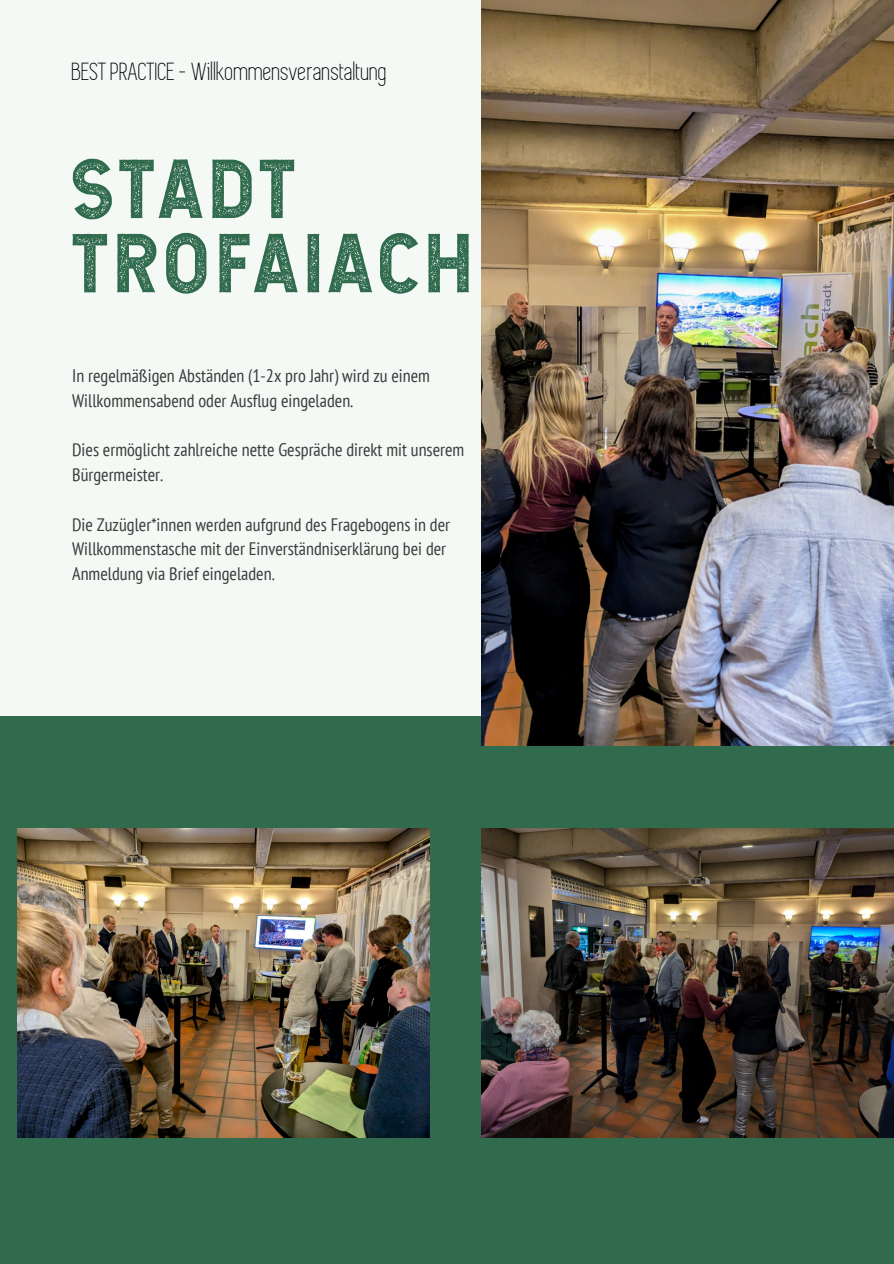
<style>
.page{position:relative;width:894px;height:1264px;background:#fff}
.page>*{position:absolute;margin:0;border:0;box-sizing:border-box;transform-origin:0 0}
.t1{font:79.5px/74.2px "Hansief Rough";letter-spacing:.07em;color:#316b4e}
.t2{font:25.8px "Simplifica";color:#000001}
.t3{font:condensed 18px/24.8px "PT Sans";color:#3b3b3a}
</style>
<div class="page">
<div style="left:0;top:0;width:893px;height:1263px;background:#f4f9f6"></div>
<div style="left:0;top:716px;width:893px;height:547px;background:#316b4e"></div>
<img style="left:481px;top:0;width:412px;height:745px">
<img style="left:18px;top:828px;width:411px;height:309px">
<img style="left:481px;top:828px;width:412px;height:309px">
<p class="t2" style="left:72px;top:60px;width:316px">BESTPRACTICE-Wilkommensveranstaltung</p>
<p class="t1" style="left:72px;top:150px;width:403px">STADT<br>TROFAIACH</p>
<p class="t3" style="left:72px;top:363px;width:359px">In regelmäßigen Abständen (1-2x pro Jahr) wird zu einem<br>Willkommensabend oder Ausflug eingeladen.</p>
<p class="t3" style="left:72px;top:437px;width:393px">Dies ermöglicht zahlreiche nette Gespräche direkt mit unserem<br>Bürgermeister.</p>
<h1 class="t3" style="left:72px;top:511px;width:379px">Die Zuzügler*innen werden aufgrund des Fragebogens in der<br>Willkommenstasche mit der Einverständniserklärung bei der<br>Anmeldung via Brief eingeladen.</h1>
</div>
